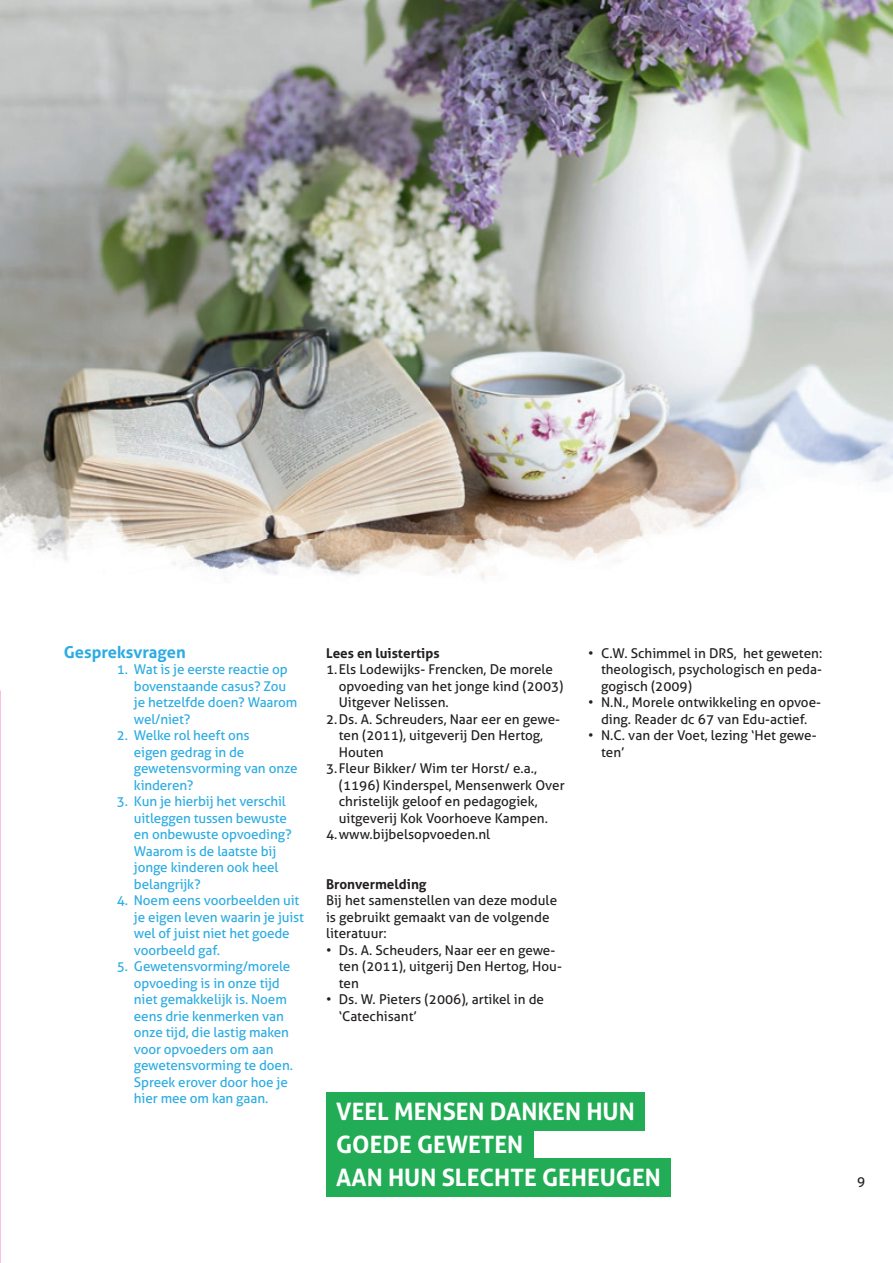
<style>
.page{position:relative;width:893px;height:1263px;background:#fff}
.page>*{position:absolute;margin:0;border:0;box-sizing:border-box;transform-origin:0 0}
.t1{font:700 24px/33px "Aller";color:#fff}
.t2{font:700 16.5px "Aller";color:#2cace2}
.t3{font:13.5px/16.5px "Aller";color:#231f20}
.t4{font:13.5px/16.5px "Aller";letter-spacing:-.01em;color:#2cace2}
.t5{font:700 13.5px "Aller";color:#231f20}
</style>
<div class="page">
<img style="left:0;top:0;width:893px;height:727px">
<img style="left:0;top:367px;width:893px;height:216px">
<div style="left:326px;top:1092px;width:319px;height:39px;background:#23ac56"></div>
<div style="left:326px;top:1125px;width:207px;height:39px;background:#23ac56"></div>
<div style="left:326px;top:1158px;width:345px;height:39px;background:#23ac56"></div>
<p class="t2" style="left:64px;top:642px;width:123px">Gespreksvragen</p>
<p class="t4" style="left:134px;top:661px;width:165px;text-indent:-17px">1. Wat is je eerste reactie op bovenstaande casus? Zou je hetzelfde doen? Waarom wel/niet?</p>
<p class="t4" style="left:134px;top:727px;width:165px;text-indent:-17px">2. Welke rol heeft ons<br>eigen gedrag in de gewetensvorming van onze kinderen?</p>
<p class="t4" style="left:134px;top:793px;width:159px;text-indent:-17px">3. Kun je hierbij het verschil uitleggen tussen bewuste en onbewuste opvoeding?<br>Waarom is de laatste bij jonge kinderen ook heel belangrijk?</p>
<p class="t4" style="left:134px;top:892px;width:172px;text-indent:-17px">4. Noem eens voorbeelden uit je eigen leven waarin je juist wel of juist niet het goede voorbeeld gaf.</p>
<p class="t4" style="left:134px;top:958px;width:160px;text-indent:-17px">5. Gewetensvorming/morele opvoeding is in onze tijd niet gemakkelijk is. Noem eens drie kenmerken van onze tijd, die lastig maken voor opvoeders om aan gewetensvorming te doen.<br>Spreek erover door hoe je hier mee om kan gaan.</p>
<p class="t5" style="left:326px;top:645px;width:115px">Lees en luistertips</p>
<p class="t3" style="left:339px;top:661px;width:226px;text-indent:-13px">1. Els Lodewijks- Frencken, De morele opvoeding van het jonge kind (2003)<br>Uitgever Nelissen.</p>
<p class="t3" style="left:339px;top:711px;width:223px;text-indent:-13px">2. Ds. A. Schreuders, Naar eer en gewe&shy;ten (2011), uitgeverij Den Hertog,<br>Houten</p>
<p class="t3" style="left:339px;top:760px;width:227px;text-indent:-13px">3. Fleur Bikker/ Wim ter Horst/ e.a., (1196) Kinderspel, Mensenwerk Over christelijk geloof en pedagogiek, uitgeverij Kok Voorhoeve Kampen.</p>
<p class="t3" style="left:326px;top:826px;width:166px">4. www.bijbelsopvoeden.nl</p>
<p class="t5" style="left:326px;top:876px;width:102px">Bronvermelding</p>
<p class="t3" style="left:326px;top:892px;width:233px">Bij het samenstellen van deze module is gebruikt gemaakt van de volgende literatuur:</p>
<p class="t3" style="left:339px;top:942px;width:225px;text-indent:-13px">• Ds. A. Scheuders, Naar eer en gewe&shy;ten (2011), uitgerij Den Hertog, Hou&shy;ten</p>
<p class="t3" style="left:339px;top:991px;width:207px;text-indent:-13px">• Ds. W. Pieters (2006), artikel in de ‘Catechisant’</p>
<p class="t3" style="left:601px;top:645px;width:223px;text-align:justify;text-indent:-13px">• C.W. Schimmel in DRS, het geweten: theologisch, psychologisch en peda&shy;gogisch (2009)</p>
<p class="t3" style="left:588px;top:694px;width:234px;text-align:center">• N.N., Morele ontwikkeling en opvoe&shy;ding. Reader dc 67 van Edu-actief.</p>
<p class="t3" style="left:601px;top:727px;width:217px;text-indent:-13px">• N.C. van der Voet, lezing ‘Het gewe&shy;ten’</p>
<h1 class="t1" style="left:336px;top:1095px;width:326px">VEEL MENSEN DANKEN HUN<br>GOEDE GEWETEN<br>AAN HUN SLECHTE GEHEUGEN</h1>
<p class="t3" style="left:857px;top:1173px;width:10px">9</p>
</div>
